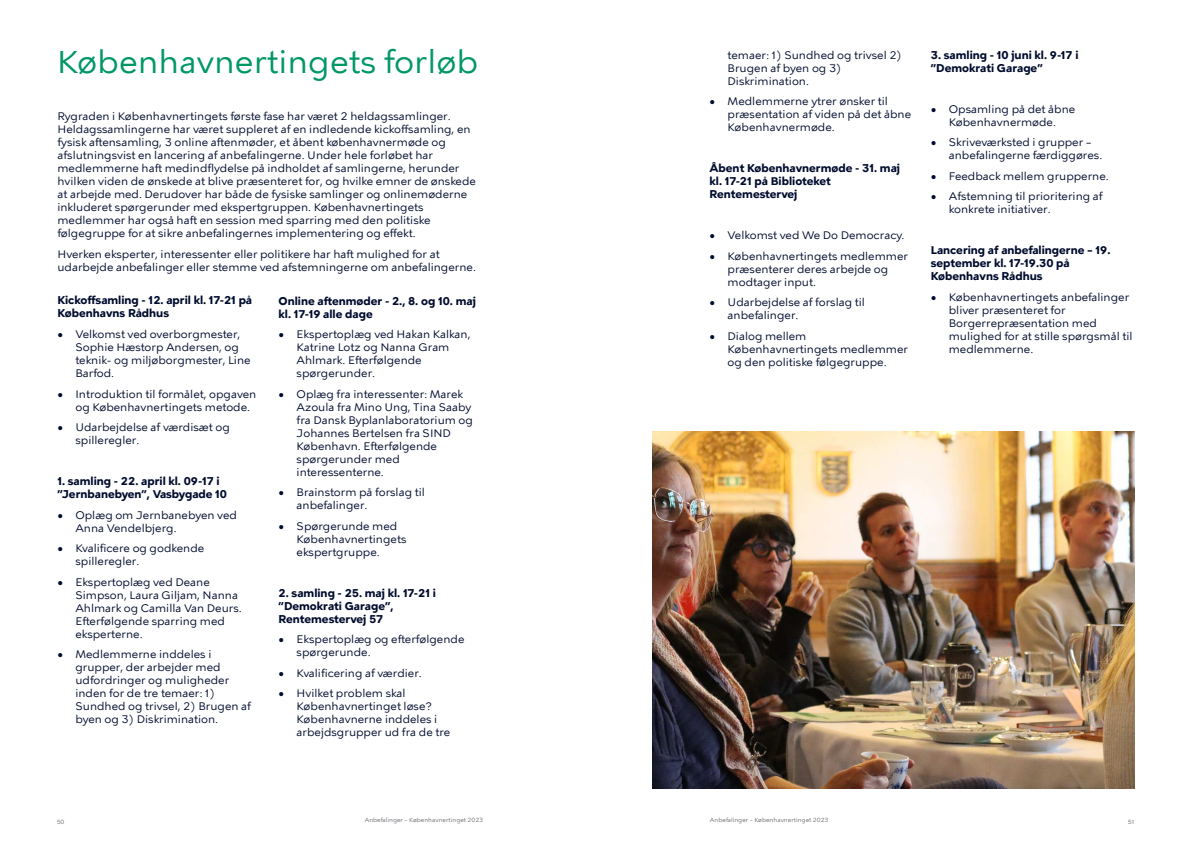
<style>
.page{position:relative;width:1191px;height:842px;background:#fff}
.page>*{position:absolute;margin:0;border:0;box-sizing:border-box;transform-origin:0 0}
.t1{font:32px "KBH Tekst";color:#009766}
.t2{font:11px/13px "KBH Tekst";color:#000c2e}
.t3{font:700 11px/13px "KBH Tekst";color:#000c2e}
.t4{font:6px "KBH Tekst";color:#726e75}
</style>
<div class="page">
<img style="left:652px;top:432px;width:482px;height:356px">
<h1 class="t1" style="left:57px;top:46px;width:423px">Københavnertingets forløb</h1>
<p class="t2" style="left:57px;top:111px;width:420px">Rygraden i Københavnertingets første fase har været 2 heldagssamlinger.<br>Heldagssamlingerne har været suppleret af en indledende kickoffsamling, en fysisk aftensamling, 3 online aftenmøder, et åbent københavnermøde og afslutningsvist en lancering af anbefalingerne. Under hele forløbet har medlemmerne haft medindflydelse på indholdet af samlingerne, herunder hvilken viden de ønskede at blive præsenteret for, og hvilke emner de ønskede at arbejde med. Derudover har både de fysiske samlinger og onlinemøderne inkluderet spørgerunder med ekspertgruppen. Københavnertingets medlemmer har også haft en session med sparring med den politiske følgegruppe for at sikre anbefalingernes implementering og effekt.</p>
<p class="t2" style="left:57px;top:247px;width:420px">Hverken eksperter, interessenter eller politikere har haft mulighed for at udarbejde anbefalinger eller stemme ved afstemningerne om anbefalingerne.</p>
<p class="t3" style="left:57px;top:294px;width:196px">Kickoffsamling - 12. april kl. 17-21 på<br>Københavns Rådhus</p>
<p class="t2" style="left:75px;top:328px;width:177px;text-indent:-18px">• Velkomst ved overborgmester,<br>Sophie Hæstorp Andersen, og teknik- og miljøborgmester, Line<br>Barfod.</p>
<p class="t2" style="left:75px;top:388px;width:182px;text-indent:-18px">• Introduktion til formålet, opgaven og Københavnertingets metode.</p>
<p class="t2" style="left:75px;top:421px;width:156px;text-indent:-18px">• Udarbejdelse af værdisæt og spilleregler.</p>
<p class="t3" style="left:57px;top:475px;width:171px">1. samling - 22. april kl. 09-17 i ”Jernbanebyen”, Vasbygade 10</p>
<p class="t2" style="left:75px;top:509px;width:163px;text-indent:-18px">• Oplæg om Jernbanebyen ved<br>Anna Vendelbjerg.</p>
<p class="t2" style="left:75px;top:542px;width:130px;text-indent:-18px">• Kvalificere og godkende spilleregler.</p>
<p class="t2" style="left:75px;top:576px;width:168px;text-indent:-18px">• Ekspertoplæg ved Deane<br>Simpson, Laura Giljam, Nanna<br>Ahlmark og Camilla Van Deurs.<br>Efterfølgende sparring med eksperterne.</p>
<p class="t2" style="left:75px;top:648px;width:177px;text-indent:-18px">• Medlemmerne inddeles i grupper, der arbejder med udfordringer og muligheder inden for de tre temaer: 1)<br>Sundhed og trivsel, 2) Brugen af byen og 3) Diskrimination.</p>
<p class="t3" style="left:279px;top:294px;width:199px">Online aftenmøder - 2., 8. og 10. maj kl. 17-19 alle dage</p>
<p class="t2" style="left:296px;top:328px;width:175px;text-indent:-18px">• Ekspertoplæg ved Hakan Kalkan,<br>Katrine Lotz og Nanna Gram<br>Ahlmark. Efterfølgende spørgerunder.</p>
<p class="t2" style="left:296px;top:388px;width:178px;text-indent:-18px">• Oplæg fra interessenter: Marek<br>Azoula fra Mino Ung, Tina Saaby fra Dansk Byplanlaboratorium og<br>Johannes Bertelsen fra SIND<br>København. Efterfølgende spørgerunder med interessenterne.</p>
<p class="t2" style="left:296px;top:486px;width:130px;text-indent:-18px">• Brainstorm på forslag til anbefalinger.</p>
<p class="t2" style="left:296px;top:520px;width:111px;text-indent:-18px">• Spørgerunde med<br>Københavnertingets ekspertgruppe.</p>
<p class="t3" style="left:279px;top:586px;width:159px">2. samling - 25. maj kl. 17-21 i ”Demokrati Garage”,<br>Rentemestervej 57</p>
<p class="t2" style="left:296px;top:633px;width:169px;text-indent:-18px">• Ekspertoplæg og efterfølgende spørgerunde.</p>
<p class="t2" style="left:279px;top:667px;width:145px">• Kvalificering af værdier.</p>
<p class="t2" style="left:296px;top:687px;width:155px;text-indent:-18px">• Hvilket problem skal<br>Københavnertinget løse?<br>Københavnerne inddeles i arbejdsgrupper ud fra de tre</p>
<p class="t2" style="left:727px;top:48px;width:176px">temaer: 1) Sundhed og trivsel 2)<br>Brugen af byen og 3)<br>Diskrimination.</p>
<p class="t2" style="left:727px;top:96px;width:185px;text-indent:-18px">• Medlemmerne ytrer ønsker til præsentation af viden på det åbne<br>Københavnermøde.</p>
<p class="t3" style="left:709px;top:162px;width:192px">Åbent Københavnermøde - 31. maj kl. 17-21 på Biblioteket<br>Rentemestervej</p>
<p class="t2" style="left:709px;top:230px;width:196px">• Velkomst ved We Do Democracy.</p>
<p class="t2" style="left:727px;top:250px;width:182px;text-indent:-18px">• Københavnertingets medlemmer præsenterer deres arbejde og modtager input.</p>
<p class="t2" style="left:727px;top:297px;width:139px;text-indent:-18px">• Udarbejdelse af forslag til anbefalinger.</p>
<p class="t2" style="left:727px;top:330px;width:182px;text-indent:-18px">• Dialog mellem<br>Københavnertingets medlemmer og den politiske følgegruppe.</p>
<p class="t3" style="left:930px;top:49px;width:149px">3. samling - 10 juni kl. 9-17 i ”Demokrati Garage”</p>
<p class="t2" style="left:930px;top:103px;width:146px;text-align:center">• Opsamling på det åbne<br>Københavnermøde.</p>
<p class="t2" style="left:948px;top:137px;width:155px;text-indent:-18px">• Skriveværksted i grupper – anbefalingerne færdiggøres.</p>
<p class="t2" style="left:930px;top:170px;width:179px">• Feedback mellem grupperne.</p>
<p class="t2" style="left:948px;top:191px;width:155px;text-indent:-18px">• Afstemning til prioritering af konkrete initiativer.</p>
<p class="t3" style="left:930px;top:244px;width:181px">Lancering af anbefalingerne – 19. september kl. 17-19.30 på<br>Københavns Rådhus</p>
<p class="t2" style="left:948px;top:291px;width:185px;text-indent:-18px">• Københavnertingets anbefalinger bliver præsenteret for<br>Borgerrepræsentation med mulighed for at stille spørgsmål til medlemmerne.</p>
<p class="t4" style="left:365px;top:816px;width:120px">Anbefalinger – Københavnertinget 2023</p>
<p class="t4" style="left:710px;top:816px;width:120px">Anbefalinger – Københavnertinget 2023</p>
<p class="t4" style="left:57px;top:818px;width:9px">50</p>
<p class="t4" style="left:1127px;top:818px;width:8px">51</p>
</div>
